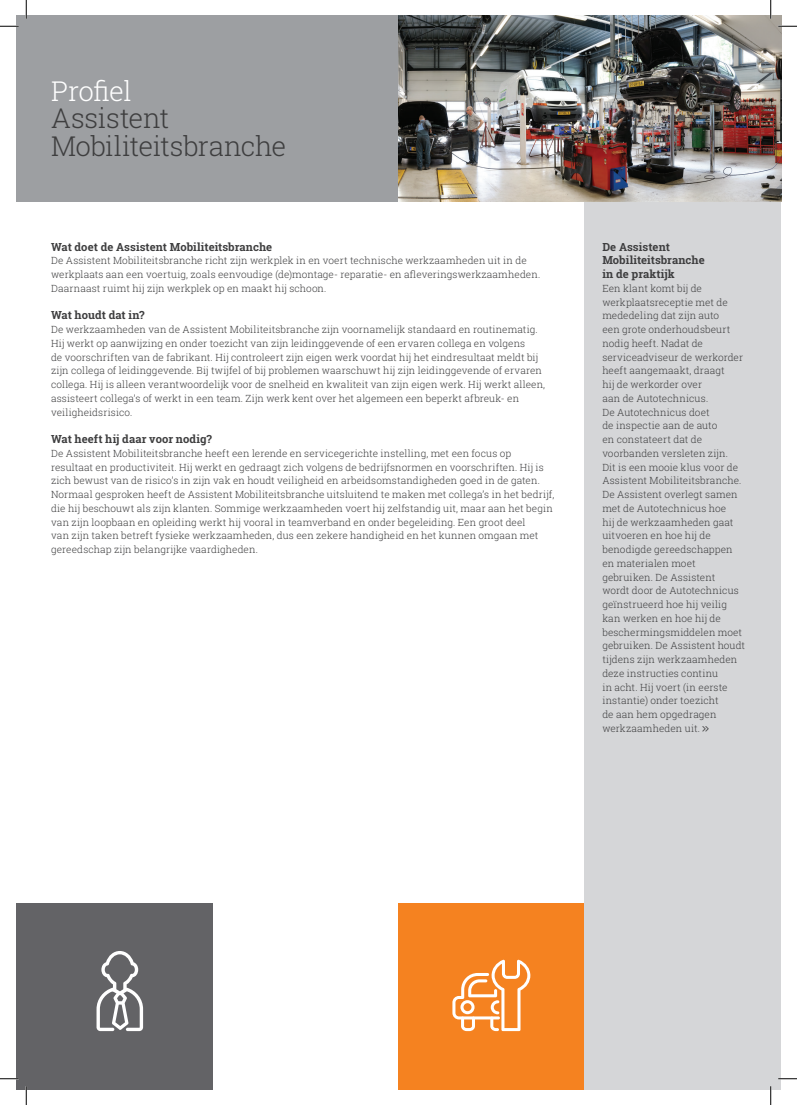
<style>
.page{position:relative;width:797px;height:1105px;background:#fff}
.page>*{position:absolute;margin:0;border:0;box-sizing:border-box;transform-origin:0 0}
.t1{font:300 27.5px/27.5px "Roboto Slab";letter-spacing:-.015em;color:#3e3e3f}
.t2{font:300 27.5px "Roboto Slab";letter-spacing:-.015em;color:#fff}
.t3{font:700 11.25px/13.8px "Roboto Slab";color:#3e3e3f}
.t4{font:300 10px/13.8px "Roboto Slab";letter-spacing:.01em;color:#3e3e3f}
</style>
<div class="page">
<div style="left:16px;top:16px;width:382px;height:186px;background:#9d9fa2"></div>
<div style="left:584px;top:202px;width:197px;height:887px;background:#d5d6d8"></div>
<img style="left:398px;top:16px;width:383px;height:186px">
<div style="left:398px;top:903px;width:186px;height:186px;background:#f58220"></div>
<svg style="left:452px;top:960px;width:78px;height:71px"></svg>
<div style="left:16px;top:903px;width:196px;height:186px;background:#636366"></div>
<svg style="left:96px;top:951px;width:47px;height:80px"></svg>
<svg style="left:0;top:25px;width:19px;height:2px"></svg>
<svg style="left:778px;top:25px;width:19px;height:2px"></svg>
<svg style="left:0;top:1078px;width:18px;height:1px"></svg>
<svg style="left:778px;top:1078px;width:19px;height:1px"></svg>
<svg style="left:25px;top:0;width:2px;height:19px"></svg>
<svg style="left:25px;top:1086px;width:2px;height:19px"></svg>
<svg style="left:770px;top:0;width:1px;height:19px"></svg>
<svg style="left:770px;top:1086px;width:1px;height:19px"></svg>
<h1 class="t2" style="left:51px;top:72px;width:82px">Profiel</h1>
<h1 class="t1" style="left:51px;top:104px;width:237px">Assistent<br>Mobiliteitsbranche</h1>
<p class="t3" style="left:51px;top:240px;width:223px">Wat doet de Assistent Mobiliteitsbranche</p>
<p class="t4" style="left:51px;top:254px;width:490px">De Assistent Mobiliteitsbranche richt zijn werkplek in en voert technische werkzaamheden uit in de werkplaats aan een voertuig, zoals eenvoudige (de)montage- reparatie- en afleveringswerkzaamheden.<br>Daarnaast ruimt hij zijn werkplek op en maakt hij schoon.</p>
<p class="t3" style="left:51px;top:308px;width:95px">Wat houdt dat in?</p>
<p class="t4" style="left:51px;top:322px;width:495px">De werkzaamheden van de Assistent Mobiliteitsbranche zijn voornamelijk standaard en routinematig.<br>Hij werkt op aanwijzing en onder toezicht van zijn leidinggevende of een ervaren collega en volgens<br>de voorschriften van de fabrikant. Hij controleert zijn eigen werk voordat hij het eindresultaat meldt bij zijn collega of leidinggevende. Bij twijfel of bij problemen waarschuwt hij zijn leidinggevende of ervaren collega. Hij is alleen verantwoordelijk voor de snelheid en kwaliteit van zijn eigen werk. Hij werkt alleen, assisteert collega’s of werkt in een team. Zijn werk kent over het algemeen een beperkt afbreuk- en veiligheidsrisico.</p>
<p class="t3" style="left:51px;top:432px;width:162px">Wat heeft hij daar voor nodig?</p>
<p class="t4" style="left:51px;top:446px;width:504px">De Assistent Mobiliteitsbranche heeft een lerende en servicegerichte instelling, met een focus op resultaat en productiviteit. Hij werkt en gedraagt zich volgens de bedrijfsnormen en voorschriften. Hij is zich bewust van de risico’s in zijn vak en houdt veiligheid en arbeidsomstandigheden goed in de gaten.<br>Normaal gesproken heeft de Assistent Mobiliteitsbranche uitsluitend te maken met collega’s in het bedrijf, die hij beschouwt als zijn klanten. Sommige werkzaamheden voert hij zelfstandig uit, maar aan het begin van zijn loopbaan en opleiding werkt hij vooral in teamverband en onder begeleiding. Een groot deel<br>van zijn taken betreft fysieke werkzaamheden, dus een zekere handigheid en het kunnen omgaan met gereedschap zijn belangrijke vaardigheden.</p>
<p class="t3" style="left:602px;top:240px;width:104px">De Assistent<br>Mobiliteitsbranche in de praktijk</p>
<p class="t4" style="left:602px;top:281px;width:144px">Een klant komt bij de werkplaatsreceptie met de mededeling dat zijn auto<br>een grote onderhoudsbeurt nodig heeft. Nadat de serviceadviseur de werkorder heeft aangemaakt, draagt<br>hij de werkorder over<br>aan de Autotechnicus.<br>De Autotechnicus doet<br>de inspectie aan de auto<br>en constateert dat de voorbanden versleten zijn.<br>Dit is een mooie klus voor de<br>Assistent Mobiliteitsbranche.<br>De Assistent overlegt samen met de Autotechnicus hoe<br>hij de werkzaamheden gaat uitvoeren en hoe hij de benodigde gereedschappen en materialen moet gebruiken. De Assistent<br>wordt door de Autotechnicus geïnstrueerd hoe hij veilig kan werken en hoe hij de beschermingsmiddelen moet gebruiken. De Assistent houdt tijdens zijn werkzaamheden deze instructies continu<br>in acht. Hij voert (in eerste instantie) onder toezicht<br>de aan hem opgedragen werkzaamheden uit.</p>
</div>
